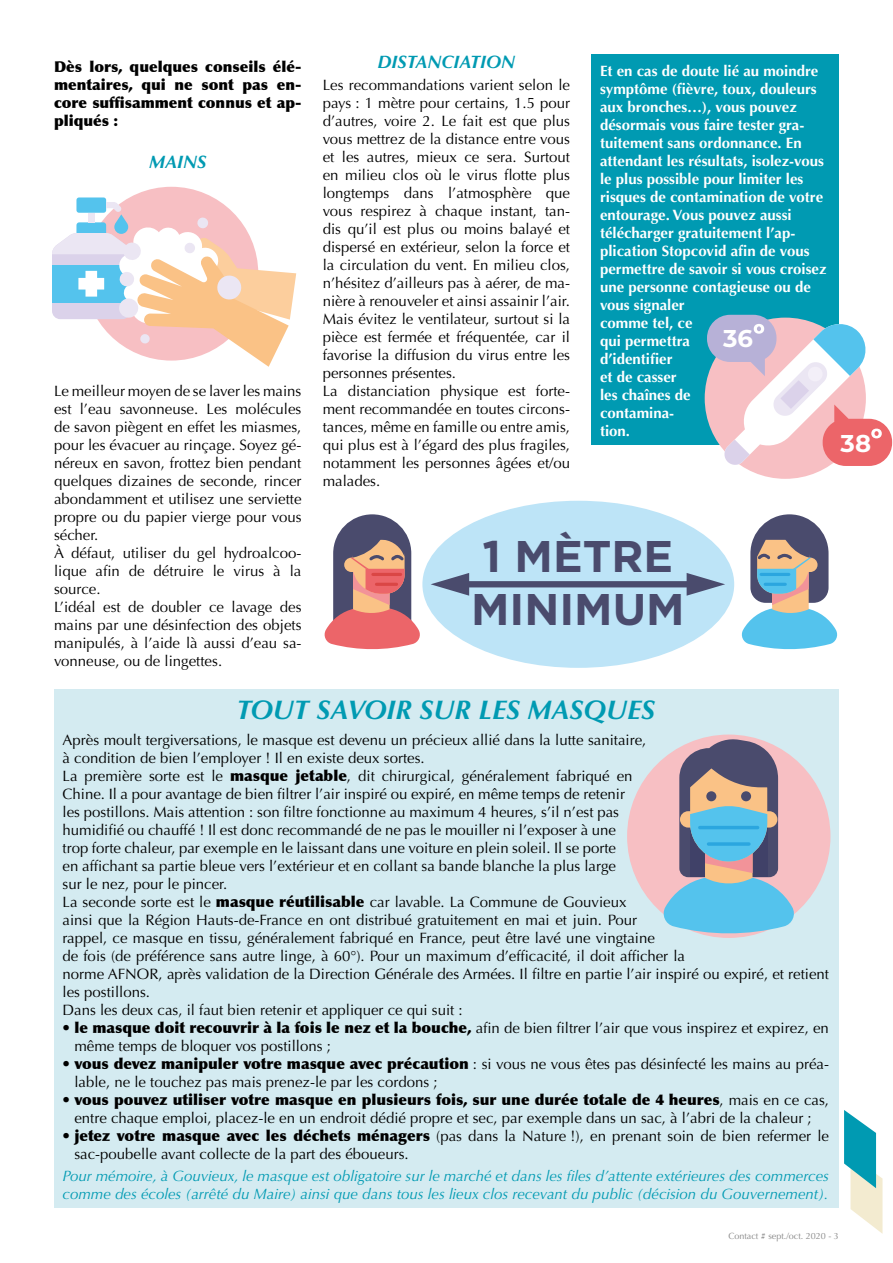
<style>
.page{position:relative;width:893px;height:1263px;background:#fff}
.page>*{position:absolute;margin:0;border:0;box-sizing:border-box;transform-origin:0 0}
.t1{font:700 44.25px/53.1px "Gotham";color:#4a4b6d}
.t2{font:italic 700 27px "Optima";color:#009ab2}
.t3{font:700 24.3px "Montserrat";color:#fff}
.t4{font:italic 700 18px "Optima";color:#009ab2}
.t5{font:15px/18px "Optima";color:#000}
.t6{font:700 15px/18px "Optima";color:#fff}
.t7{font:italic 15px/18px "Optima";color:#009ab2}
.t8{font:900 15px/18px "Optima";color:#000;text-align:justify}
.t9{font:9px "Optima";color:#878787}
.s1{font-weight:900}
</style>
<div class="page">
<svg style="left:844px;top:1110px;width:38px;height:123px"></svg>
<div style="left:591px;top:54px;width:248px;height:391px;background:#009ab2"></div>
<div style="left:84px;top:187px;width:174px;height:174px;background:#f7bfc3;border-radius:50%"></div>
<div style="left:76px;top:197px;width:30px;height:16px;background:#54c3ed;border-radius:3px"></div>
<svg style="left:52px;top:202px;width:244px;height:165px"></svg>
<div style="left:422px;top:501px;width:312px;height:167px;background:#bde4f7;border-radius:50%"></div>
<svg style="left:324px;top:514px;width:96px;height:136px"></svg>
<svg style="left:741px;top:514px;width:97px;height:136px"></svg>
<svg style="left:431px;top:573px;width:294px;height:23px"></svg>
<div style="left:54px;top:690px;width:785px;height:518px;background:#d4ebf1"></div>
<div style="left:627px;top:734px;width:203px;height:204px;background:#f7bfc3;border-radius:50%"></div>
<svg style="left:661px;top:738px;width:135px;height:198px"></svg>
<hr style="left:700px;top:826px;width:58px;height:3px;background:#2ba6df">
<hr style="left:708px;top:842px;width:41px;height:4px;background:#2ba6df">
<div style="left:706px;top:791px;width:10px;height:10px;background:#4a4b6d;border-radius:50%"></div>
<div style="left:741px;top:791px;width:10px;height:10px;background:#4a4b6d;border-radius:50%"></div>
<div style="left:705px;top:318px;width:161px;height:161px;background:#f7bfc3;border-radius:50%"></div>
<svg style="left:707px;top:315px;width:185px;height:151px"></svg>
<p class="t8" style="left:54px;top:58px;width:249px">Dès lors, quelques conseils élé&shy;mentaires, qui ne sont pas en&shy;core suffisamment connus et ap&shy;pliqués :</p>
<p class="t4" style="left:149px;top:151px;width:59px">MAINS</p>
<p class="t5" style="left:54px;top:382px;width:249px">Le meilleur moyen de se laver les mains est l’eau savonneuse. Les molécules de savon piègent en effet les miasmes, pour les évacuer au rinçage. Soyez gé&shy;néreux en savon, frottez bien pendant quelques dizaines de seconde, rincer abondamment et utilisez une serviette propre ou du papier vierge pour vous sécher.<br>À défaut, utiliser du gel hydroalcoo&shy;lique afin de détruire le virus à la source.<br>L’idéal est de doubler ce lavage des mains par une désinfection des objets manipulés, à l’aide là aussi d’eau sa&shy;vonneuse, ou de lingettes.</p>
<p class="t4" style="left:378px;top:51px;width:139px">DISTANCIATION</p>
<p class="t5" style="left:323px;top:76px;width:249px">Les recommandations varient selon le pays : 1 mètre pour certains, 1.5 pour d’autres, voire 2. Le fait est que plus vous mettrez de la distance entre vous et les autres, mieux ce sera. Surtout en milieu clos où le virus flotte plus longtemps dans l’atmosphère que vous respirez à chaque instant, tan&shy;dis qu’il est plus ou moins balayé et dispersé en extérieur, selon la force et la circulation du vent. En milieu clos, n’hésitez d’ailleurs pas à aérer, de ma&shy;nière à renouveler et ainsi assainir l’air.<br>Mais évitez le ventilateur, surtout si la pièce est fermée et fréquentée, car il favorise la diffusion du virus entre les personnes présentes.<br>La distanciation physique est forte&shy;ment recommandée en toutes circons&shy;tances, même en famille ou entre amis, qui plus est à l’égard des plus fragiles, notamment les personnes âgées et/ou malades.</p>
<p class="t6" style="left:600px;top:62px;width:228px">Et en cas de doute lié au moindre symptôme (fièvre, toux, douleurs aux bronches…), vous pouvez désormais vous faire tester gra&shy;tuitement sans ordonnance. En attendant les résultats, isolez-vous le plus possible pour limiter les risques de contamination de votre entourage. Vous pouvez aussi télécharger gratuitement l’ap&shy;plication Stopcovid afin de vous permettre de savoir si vous croisez une personne contagieuse ou de vous signaler<br>comme tel, ce<br>qui permettra<br>d’identifier<br>et de casser<br>les chaînes de<br>contamina-<br>tion.</p>
<h3 class="t3" style="left:723px;top:321px;width:31px">36</h3>
<h3 class="t3" style="left:841px;top:426px;width:32px">38</h3>
<h1 class="t1" style="left:471px;top:529px;width:215px">1 MÈTRE<br>MINIMUM</h1>
<h2 class="t2" style="left:236px;top:693px;width:420px">TOUT SAVOIR SUR LES MASQUES</h2>
<p class="t5" style="left:63px;top:731px;width:768px">Après moult tergiversations, le masque est devenu un précieux allié dans la lutte sanitaire,<br>à condition de bien l’employer ! Il en existe deux sortes.<br>La première sorte est le <span class="s1">masque jetable</span>, dit chirurgical, généralement fabriqué en<br>Chine. Il a pour avantage de bien filtrer l’air inspiré ou expiré, en même temps de retenir<br>les postillons. Mais attention : son filtre fonctionne au maximum 4 heures, s’il n’est pas<br>humidifié ou chauffé ! Il est donc recommandé de ne pas le mouiller ni l’exposer à une<br>trop forte chaleur, par exemple en le laissant dans une voiture en plein soleil. Il se porte<br>en affichant sa partie bleue vers l’extérieur et en collant sa bande blanche la plus large<br>sur le nez, pour le pincer.<br>La seconde sorte est le <span class="s1">masque réutilisable</span> car lavable. La Commune de Gouvieux<br>ainsi que la Région Hauts-de-France en ont distribué gratuitement en mai et juin. Pour<br>rappel, ce masque en tissu, généralement fabriqué en France, peut être lavé une vingtaine<br>de fois (de préférence sans autre linge, à 60°). Pour un maximum d’efficacité, il doit afficher la<br>norme AFNOR, après validation de la Direction Générale des Armées. Il filtre en partie l’air inspiré ou expiré, et retient les postillons.<br>Dans les deux cas, il faut bien retenir et appliquer ce qui suit :</p>
<p class="t5" style="left:74px;top:1019px;width:756px;text-indent:-12px"><span class="s1">• le masque doit recouvrir à la fois le nez et la bouche,</span> afin de bien filtrer l’air que vous inspirez et expirez, en même temps de bloquer vos postillons ;</p>
<p class="t5" style="left:74px;top:1055px;width:756px;text-indent:-12px"><span class="s1">• vous devez manipuler votre masque avec précaution</span> : si vous ne vous êtes pas désinfecté les mains au préa&shy;lable, ne le touchez pas mais prenez-le par les cordons ;</p>
<p class="t5" style="left:63px;top:1091px;width:768px;text-align:center"><span class="s1">• vous pouvez utiliser votre masque en plusieurs fois, sur une durée totale de 4 heures</span>, mais en ce cas, entre chaque emploi, placez-le en un endroit dédié propre et sec, par exemple dans un sac, à l’abri de la chaleur ;</p>
<p class="t5" style="left:74px;top:1127px;width:756px;text-indent:-12px"><span class="s1">• jetez votre masque avec les déchets ménagers</span> (pas dans la Nature !), en prenant soin de bien refermer le sac-poubelle avant collecte de la part des éboueurs.</p>
<p class="t7" style="left:63px;top:1167px;width:768px">Pour mémoire, à Gouvieux, le masque est obligatoire sur le marché et dans les files d’attente extérieures des commerces comme des écoles (arrêté du Maire) ainsi que dans tous les lieux clos recevant du public (décision du Gouvernement).</p>
<p class="t9" style="left:728px;top:1231px;width:112px">Contact # sept./oct. 2020 - 3</p>
</div>
